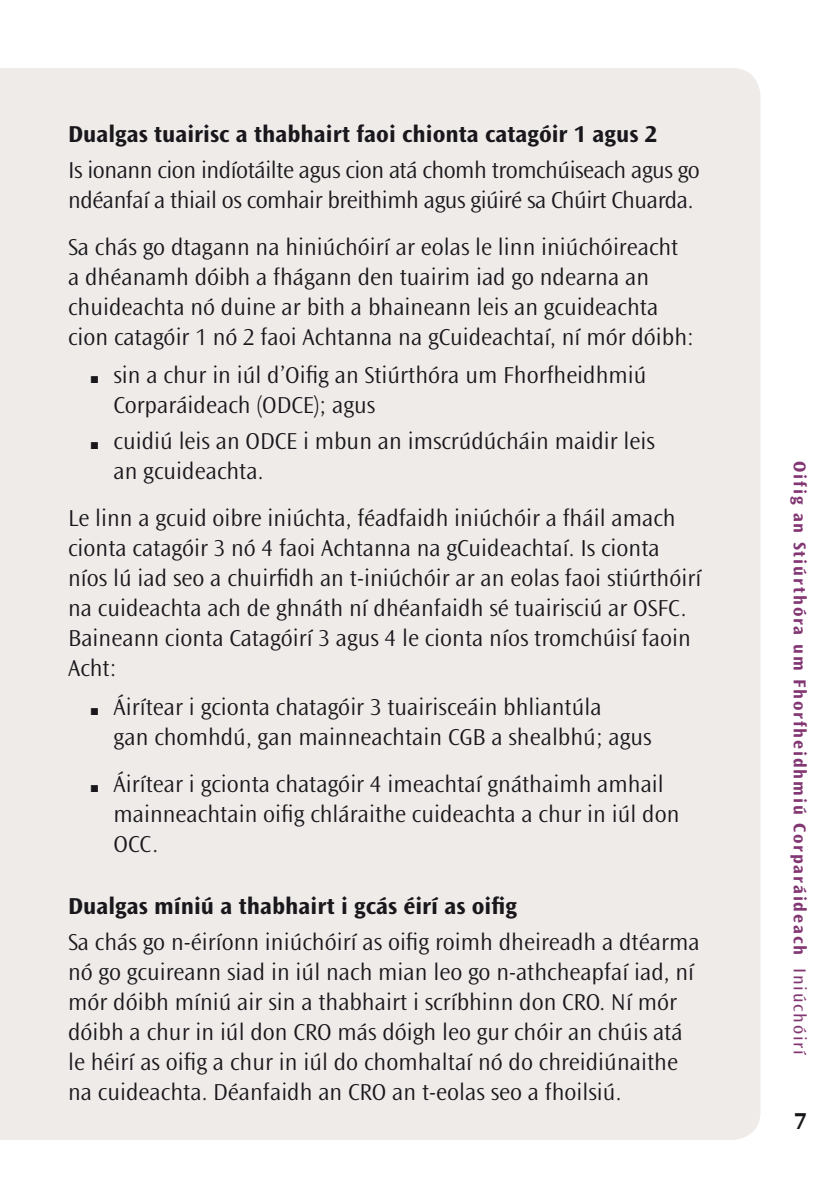
<style>
.page{position:relative;width:840px;height:1191px;background:#fff}
.page>*{position:absolute;margin:0;border:0;box-sizing:border-box;transform-origin:0 0}
.Bodytext__3{font:300 24px/30px "Ocean Sans Std";color:#1a171c}
.Bodytext__1{font:300 24px/30px "Ocean Sans Std";color:#1a171c}
.Bodytext__3-2{font:300 24px/30px "Ocean Sans Std";letter-spacing:-.02em;color:#1a171c}
.Head_00{font:700 24px "Ocean Sans Std";color:#1a171c}
.t1{font:700 18px "Ocean Sans Std";letter-spacing:.1em;color:#823673}
.s1{font-weight:400}
</style>
<div class="page">
<div style="left:0;top:68px;width:760px;height:1072px;background:#eeebe9"></div>
<p class="Head_00" style="left:68px;top:121px;width:590px">Dualgas tuairisc a thabhairt faoi chionta catagóir 1 agus 2</p>
<p class="Bodytext__3-2" style="left:68px;top:155px;width:633px">Is ionann cion indíotáilte agus cion atá chomh tromchúiseach agus go ndéanfaí a thiail os comhair breithimh agus giúiré sa Chúirt Chuarda.</p>
<p class="Bodytext__1" style="left:68px;top:232px;width:627px">Sa chás go dtagann na hiniúchóirí ar eolas le linn iniúchóireacht a dhéanamh dóibh a fhágann den tuairim iad go ndearna an chuideachta nó duine ar bith a bhaineann leis an gcuideachta cion catagóir 1 nó 2 faoi Achtanna na gCuideachtaí, ní mór dóibh:</p>
<p class="Bodytext__3" style="left:113px;top:361px;width:534px;text-indent:-23px">■ sin a chur in iúl d’Oifig an Stiúrthóra um Fhorfheidhmiú<br>Corparáideach (ODCE); agus</p>
<p class="Bodytext__3" style="left:113px;top:426px;width:542px;text-indent:-23px">■ cuidiú leis an ODCE i mbun an imscrúdúcháin maidir leis an gcuideachta.</p>
<p class="Bodytext__1" style="left:68px;top:503px;width:634px">Le linn a gcuid oibre iniúchta, féadfaidh iniúchóir a fháil amach cionta catagóir 3 nó 4 faoi Achtanna na gCuideachtaí. Is cionta níos lú iad seo a chuirfidh an t-iniúchóir ar an eolas faoi stiúrthóirí na cuideachta ach de ghnáth ní dhéanfaidh sé tuairisciú ar OSFC.<br>Baineann cionta Catagóirí 3 agus 4 le cionta níos tromchúisí faoin Acht:</p>
<p class="Bodytext__3" style="left:113px;top:692px;width:539px;text-indent:-23px">■ Áirítear i gcionta chatagóir 3 tuairisceáin bhliantúla<br>gan chomhdú, gan mainneachtain CGB a shealbhú; agus</p>
<p class="Bodytext__3" style="left:113px;top:769px;width:567px;text-indent:-23px">■ Áirítear i gcionta chatagóir 4 imeachtaí gnáthaimh amhail mainneachtain oifig chláraithe cuideachta a chur in iúl don<br>OCC.</p>
<p class="Head_00" style="left:68px;top:892px;width:450px">Dualgas míniú a thabhairt i gcás éirí as oifig</p>
<p class="Bodytext__3" style="left:68px;top:927px;width:632px">Sa chás go n-éiríonn iniúchóirí as oifig roimh dheireadh a dtéarma nó go gcuireann siad in iúl nach mian leo go n-athcheapfaí iad, ní mór dóibh míniú air sin a thabhairt i scríbhinn don CRO. Ní mór dóibh a chur in iúl don CRO más dóigh leo gur chóir an chúis atá le héirí as oifig a chur in iúl do chomhaltaí nó do chreidiúnaithe na cuideachta. Déanfaidh an CRO an t-eolas seo a fhoilsiú.</p>
<p class="t1" style="left:809px;top:461px;width:595px;rotate:90deg">Oifig an Stiúrthóra um Fhorfheidhmiú Corparáideach <span class="s1">Iniúchóirí</span></p>
<p class="Head_00" style="left:793px;top:1107px;width:14px">7</p>
</div>
